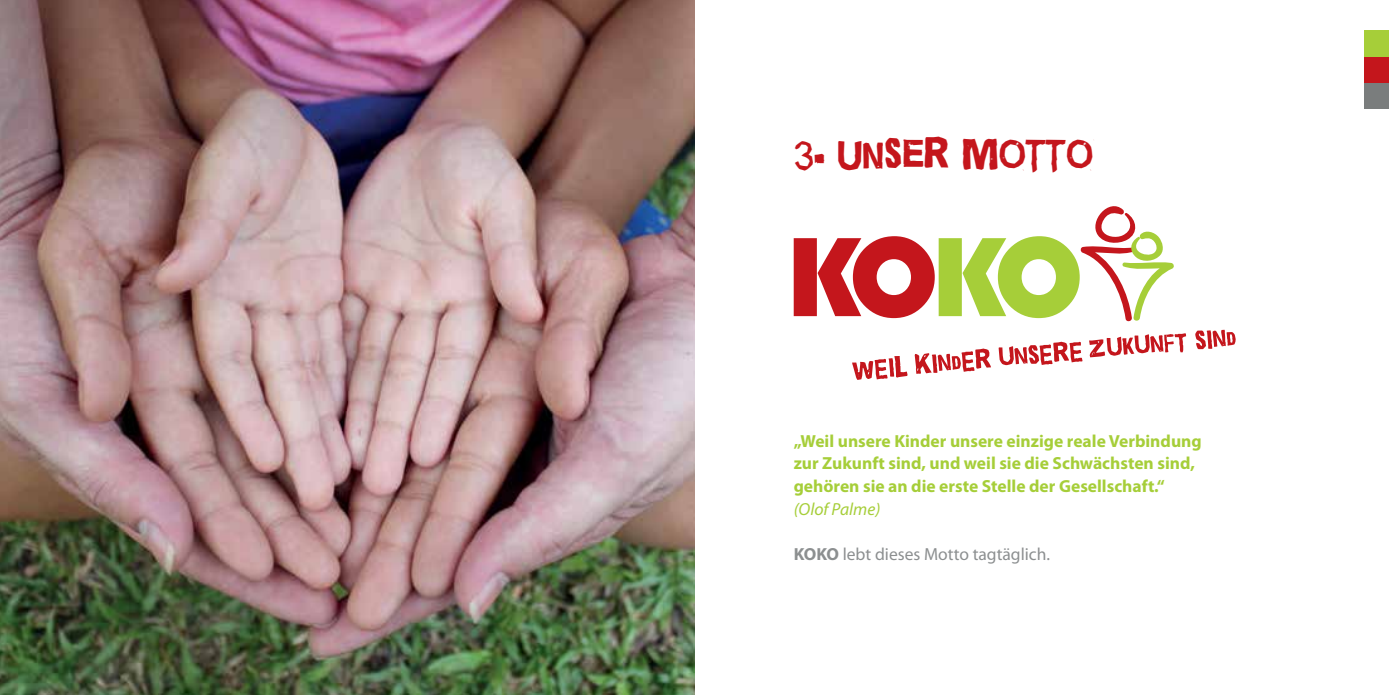
<style>
.page{position:relative;width:1389px;height:695px;background:#fff}
.page>*{position:absolute;margin:0;border:0;box-sizing:border-box;transform-origin:0 0}
.t1{font:40.25px "Quick End Jerk";color:#c4161c}
.t2{font:700 17.5px/22.8px "Myriad Pro";color:#a6ce39}
.t3{font:17.5px "Myriad Pro";color:#8c8f90}
.t4{font:italic 17.5px "Myriad Pro";color:#a6ce39}
.s1{font-weight:700}
</style>
<div class="page">
<div style="left:1364px;top:83px;width:25px;height:26px;background:#7a7d7d"></div>
<div style="left:1364px;top:56px;width:25px;height:27px;background:#c4161c"></div>
<div style="left:1364px;top:30px;width:25px;height:26px;background:#a6ce39"></div>
<img style="left:0;top:0;width:694px;height:694px">
<svg style="left:794px;top:206px;width:380px;height:116px"></svg>
<svg style="left:852px;top:356px;width:56px;height:24px"></svg>
<svg style="left:915px;top:348px;width:76px;height:26px"></svg>
<svg style="left:999px;top:341px;width:84px;height:24px"></svg>
<svg style="left:1089px;top:333px;width:97px;height:24px"></svg>
<svg style="left:1195px;top:330px;width:41px;height:19px"></svg>
<h1 class="t1" style="left:794px;top:131px;width:301px">3. UNSER MOTTO</h1>
<p class="t2" style="left:794px;top:428px;width:409px">„Weil unsere Kinder unsere einzige reale Verbindung zur Zukunft sind, und weil sie die Schwächsten sind, gehören sie an die erste Stelle der Gesellschaft.“</p>
<p class="t4" style="left:794px;top:498px;width:88px">(Olof Palme)</p>
<p class="t3" style="left:794px;top:543px;width:258px"><span class="s1">KOKO</span> lebt dieses Motto tagtäglich.</p>
</div>
